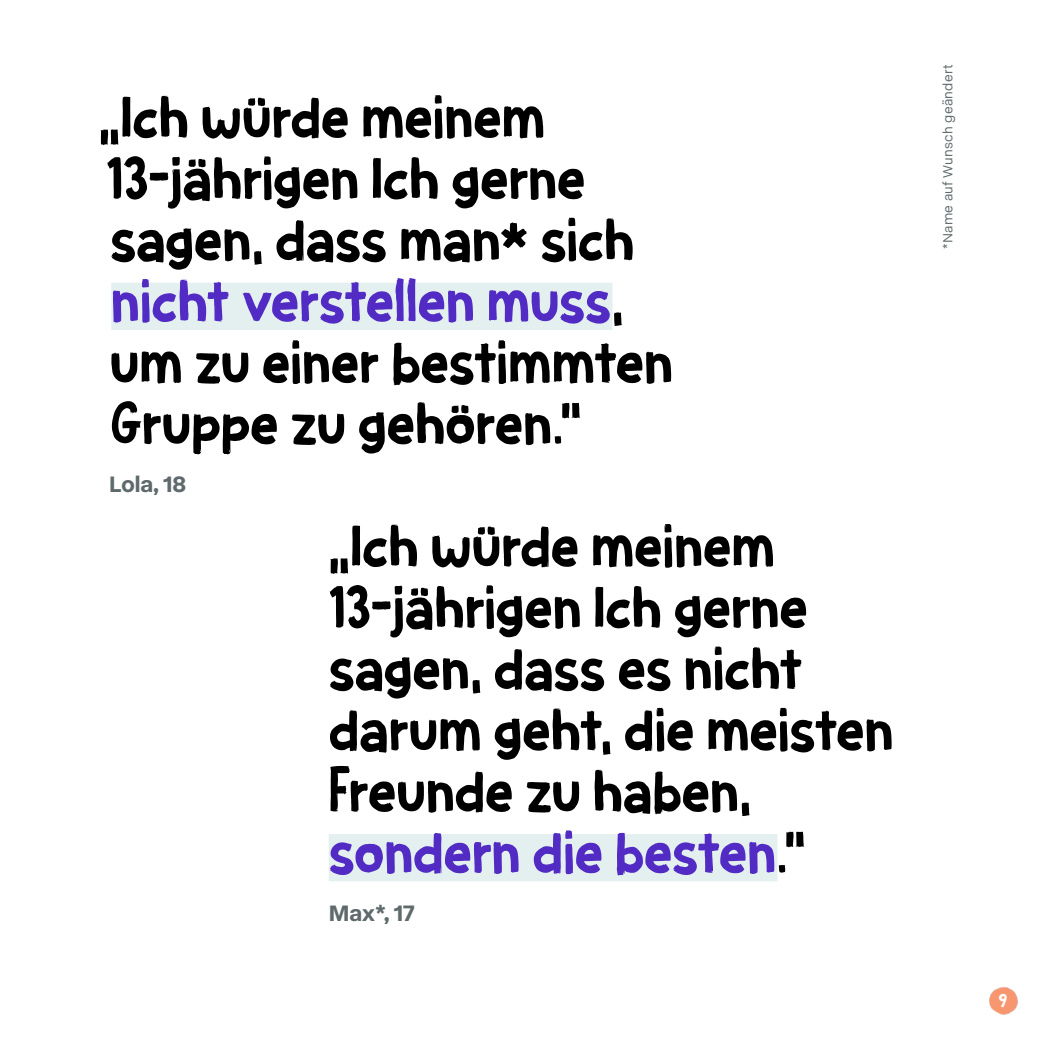
<style>
.page{position:relative;width:1042px;height:1042px;background:#fff}
.page>*{position:absolute;margin:0;border:0;box-sizing:border-box;transform-origin:0 0}
.t1{font:52.5px/61.2px "Flapstick Solid";letter-spacing:.01em;color:#000}
.t2{font:600 22.75px "ABC Normal";color:#5e6a6c}
.t3{font:17.15px "Flapstick Solid";color:#fff}
.t4{font:13.65px "ABC Normal";letter-spacing:.02em;color:#5e6a6c}
.s1{color:#512bc3}
</style>
<div class="page">
<img style="left:989px;top:987px;width:29px;height:28px">
<div style="left:111px;top:283px;width:501px;height:47px;background:#e3f0ef"></div>
<div style="left:329px;top:834px;width:448px;height:47px;background:#e3f0ef"></div>
<p class="t1" style="left:99px;top:87px;width:575px">„Ich würde meinem<br>13-jährigen Ich gerne sagen, dass man* sich <span class="s1">nicht verstellen muss</span>, um zu einer bestimmten<br>Gruppe zu gehören.“</p>
<p class="t2" style="left:109px;top:469px;width:79px">Lola, 18</p>
<p class="t1" style="left:329px;top:515px;width:566px">„Ich würde meinem<br>13-jährigen Ich gerne sagen, dass es nicht darum geht, die meisten<br>Freunde zu haben, <span class="s1">sondern die besten</span>.“</p>
<p class="t2" style="left:329px;top:897px;width:87px">Max*, 17</p>
<p class="t4" style="left:938px;top:249px;width:186px;rotate:-90deg">*Name auf Wunsch geändert</p>
<p class="t3" style="left:999px;top:987px;width:10px">9</p>
</div>
